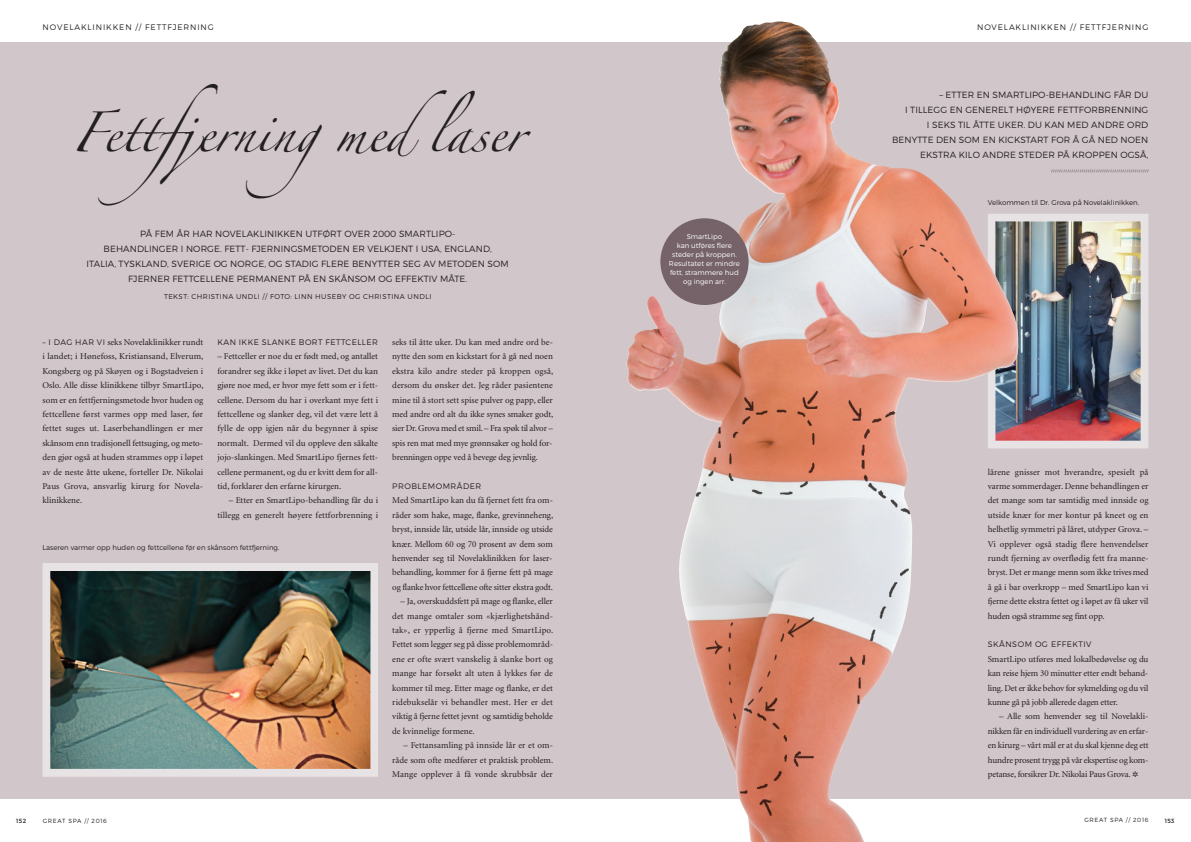
<style>
.page{position:relative;width:1191px;height:842px;background:#fff}
.page>*{position:absolute;margin:0;border:0;box-sizing:border-box;transform-origin:0 0}
.t1{font:36px "Zapfino";color:#231f20}
.t2{font:9px/14.4px "Minion";letter-spacing:-.01em;color:#231f20;text-align:justify}
.t3{font:300 9px/15px "Montserrat";letter-spacing:.01em;color:#231f20;text-align:center}
.t4{font:300 8px "Montserrat";letter-spacing:.06em;color:#231f20}
.t5{font:300 8px "Montserrat";letter-spacing:.095em;color:#231f20}
.t6{font:300 7px "Montserrat";color:#231f20}
.t7{font:300 7px/9px "Montserrat";color:#fff;text-align:center}
.t8{font:300 7px "Montserrat";letter-spacing:.06em;color:#231f20}
.t9{font:300 6px "Montserrat";letter-spacing:.1em;color:#231f20}
.t10{font:6px "Montserrat";letter-spacing:.05em;color:#231f20}
.t11{font:3px "Montserrat";color:#231f20}
.s1{font-family:"Montserrat";font-weight:300;font-size:8px}
</style>
<div class="page">
<div style="left:0;top:43px;width:1191px;height:756px;background:#d1c6ca"></div>
<img style="left:1018px;top:223px;width:121px;height:216px">
<div style="left:987px;top:214px;width:161px;height:234px;border:8px solid #fff"></div>
<img style="left:626px;top:22px;width:392px;height:820px">
<img style="left:52px;top:572px;width:317px;height:196px">
<div style="left:43px;top:563px;width:335px;height:214px;border:8px solid #fff"></div>
<div style="left:660px;top:218px;width:88px;height:87px;background:#756369;border-radius:50%"></div>
<p class="t5" style="left:43px;top:24px;width:173px">NOVELAKLINIKKEN // FETTFJERNING</p>
<p class="t5" style="left:977px;top:24px;width:173px">NOVELAKLINIKKEN // FETTFJERNING</p>
<h1 class="t1" style="left:71px;top:118px;width:454px">Fettfjerningmedlaser</h1>
<p class="t3" style="left:87px;top:227px;width:424px">PÅ FEM ÅR HAR NOVELAKLINIKKEN UTFØRT OVER 2000 SMARTLIPO-<br>BEHANDLINGER I NORGE. FETT- FJERNINGSMETODEN ER VELKJENT I USA, ENGLAND,<br>ITALIA, TYSKLAND, SVERIGE OG NORGE, OG STADIG FLERE BENYTTER SEG AV METODEN SOM FJERNER FETTCELLENE PERMANENT PÅ EN SKÅNSOM OG EFFEKTIV MÅTE.</p>
<p class="t8" style="left:164px;top:294px;width:269px">TEKST: CHRISTINA UNDLI // FOTO: LINN HUSEBY OG CHRISTINA UNDLI</p>
<p class="t2" style="left:43px;top:336px;width:162px"><span class="s1">– I DAG HAR VI</span> seks Novelaklinikker rundt i landet; i Hønefoss, Kristiansand, Elverum, Kongsberg og på Skøyen og i Bogstadveien i Oslo. Alle disse klinikkene tilbyr SmartLipo, som er en fettfjerningsmetode hvor huden og fettcellene først varmes opp med laser, før fettet suges ut. Laserbehandlingen er mer skånsom enn tradisjonell fettsuging, og meto&shy;den gjør også at huden strammes opp i løpet av de neste åtte ukene, forteller Dr. Nikolai Paus Grova, ansvarlig kirurg for Novela&shy;klinikkene.</p>
<p class="t4" style="left:217px;top:339px;width:162px">KAN IKKE SLANKE BORT FETTCELLER</p>
<p class="t2" style="left:392px;top:336px;width:162px">seks til åtte uker. Du kan med andre ord be&shy;nytte den som en kickstart for å gå ned noen ekstra kilo andre steder på kroppen også, dersom du ønsker det. Jeg råder pasientene mine til å stort sett spise pulver og papp, eller med andre ord alt du ikke synes smaker godt, sier Dr.Grova med et smil. – Fra spøk til alvor – spis ren mat med mye grønnsaker og hold for&shy;brenningen oppe ved å bevege deg jevnlig.</p>
<p class="t4" style="left:392px;top:483px;width:91px">PROBLEMOMRÅDER</p>
<p class="t2" style="left:392px;top:494px;width:162px">Med SmartLipo kan du få fjernet fett fra om&shy;råder som hake, mage, flanke, grevinneheng, bryst, innside lår, utside lår, innside og utside knær. Mellom 60 og 70 prosent av dem som henvender seg til Novelaklinikken for laser&shy;behandling, kommer for å fjerne fett på mage og flanke hvor fettcellene ofte sitter ekstra godt.</p>
<p class="t2" style="left:392px;top:595px;width:162px;text-indent:8px">– Ja, overskuddsfett på mage og flanke, eller det mange omtaler som «kjærlighetshånd&shy;tak», er ypperlig å fjerne med SmartLipo.<br>Fettet som legger seg på disse problemområd&shy;ene er ofte svært vanskelig å slanke bort og mange har forsøkt alt uten å lykkes før de kommer til meg. Etter mage og flanke, er det ridebukselår vi behandler mest. Her er det viktig å fjerne fettet jevnt og samtidig beholde de kvinnelige formene.</p>
<p class="t2" style="left:392px;top:739px;width:162px;text-indent:11px">– Fettansamling på innside lår er et om&shy;råde som ofte medfører et praktisk problem.<br>Mange opplever å få vonde skrubbsår der</p>
<p class="t2" style="left:217px;top:350px;width:162px">– Fettceller er noe du er født med, og antallet forandrer seg ikke i løpet av livet. Det du kan gjøre noe med, er hvor mye fett som er i fett&shy;cellene. Dersom du har i overkant mye fett i fettcellene og slanker deg, vil det være lett å fylle de opp igjen når du begynner å spise normalt. Dermed vil du oppleve den såkalte jojo-slankingen. Med SmartLipo fjernes fett&shy;cellene permanent, og du er kvitt dem for all&shy;tid, forklarer den erfarne kirurgen.</p>
<p class="t2" style="left:217px;top:494px;width:162px;text-align:right">– Etter en SmartLipo-behandling får du i tillegg en generelt høyere fettforbrenning i</p>
<p class="t6" style="left:43px;top:545px;width:238px">Laseren varmer opp huden og fettcellene før en skånsom fettfjerning.</p>
<p class="t7" style="left:669px;top:233px;width:72px">SmartLipo<br>kan utføres flere steder på kroppen.<br>Resultatet er mindre fett, strammere hud og ingen arr.</p>
<p class="t3" style="left:892px;top:88px;width:258px;text-align:right">– ETTER EN SMARTLIPO-BEHANDLING FÅR DU<br>I TILLEGG EN GENERELT HØYERE FETTFORBRENNING<br>I SEKS TIL ÅTTE UKER. DU KAN MED ANDRE ORD BENYTTE DEN SOM EN KICKSTART FOR Å GÅ NED NOEN EKSTRA KILO ANDRE STEDER PÅ KROPPEN OGSÅ,</p>
<p class="t11" style="left:1051px;top:170px;width:99px">////////////////////////////////////////////////</p>
<p class="t6" style="left:987px;top:200px;width:153px">Velkommen til Dr. Grova på Novelaklinikken.</p>
<p class="t2" style="left:987px;top:465px;width:162px">lårene gnisser mot hverandre, spesielt på varme sommerdager. Denne behandlingen er det mange som tar samtidig med innside og utside knær for mer kontur på kneet og en helhetlig symmetri på låret, utdyper Grova. – Vi opplever også stadig flere henvendelser rundt fjerning av overflødig fett fra manne&shy;bryst. Det er mange menn som ikke trives med å gå i bar overkropp – med SmartLipo kan vi fjerne dette ekstra fettet og i løpet av få uker vil huden også stramme seg fint opp.</p>
<p class="t4" style="left:987px;top:641px;width:105px">SKÅNSOM OG EFFEKTIV</p>
<p class="t2" style="left:987px;top:652px;width:162px">SmartLipo utføres med lokalbedøvelse og du kan reise hjem 30 minutter etter endt behand&shy;ling.Det er ikke behov for sykmelding og du vil kunne gå på jobb allerede dagen etter.</p>
<p class="t2" style="left:987px;top:710px;width:162px;text-indent:11px">– Alle som henvender seg til Novelakli&shy;nikken får en individuell vurdering av en erfar&shy;en kirurg – vårt mål er at du skal kjenne deg ett hundre prosent trygg på vår ekspertise og kom&shy;petanse, forsikrer Dr. Nikolai Paus Grova. ✲</p>
<p class="t10" style="left:16px;top:818px;width:11px">152</p>
<p class="t9" style="left:43px;top:818px;width:66px">GREAT SPA // 2016</p>
<p class="t9" style="left:1084px;top:818px;width:66px">GREAT SPA // 2016</p>
<p class="t10" style="left:1164px;top:818px;width:11px">153</p>
</div>
